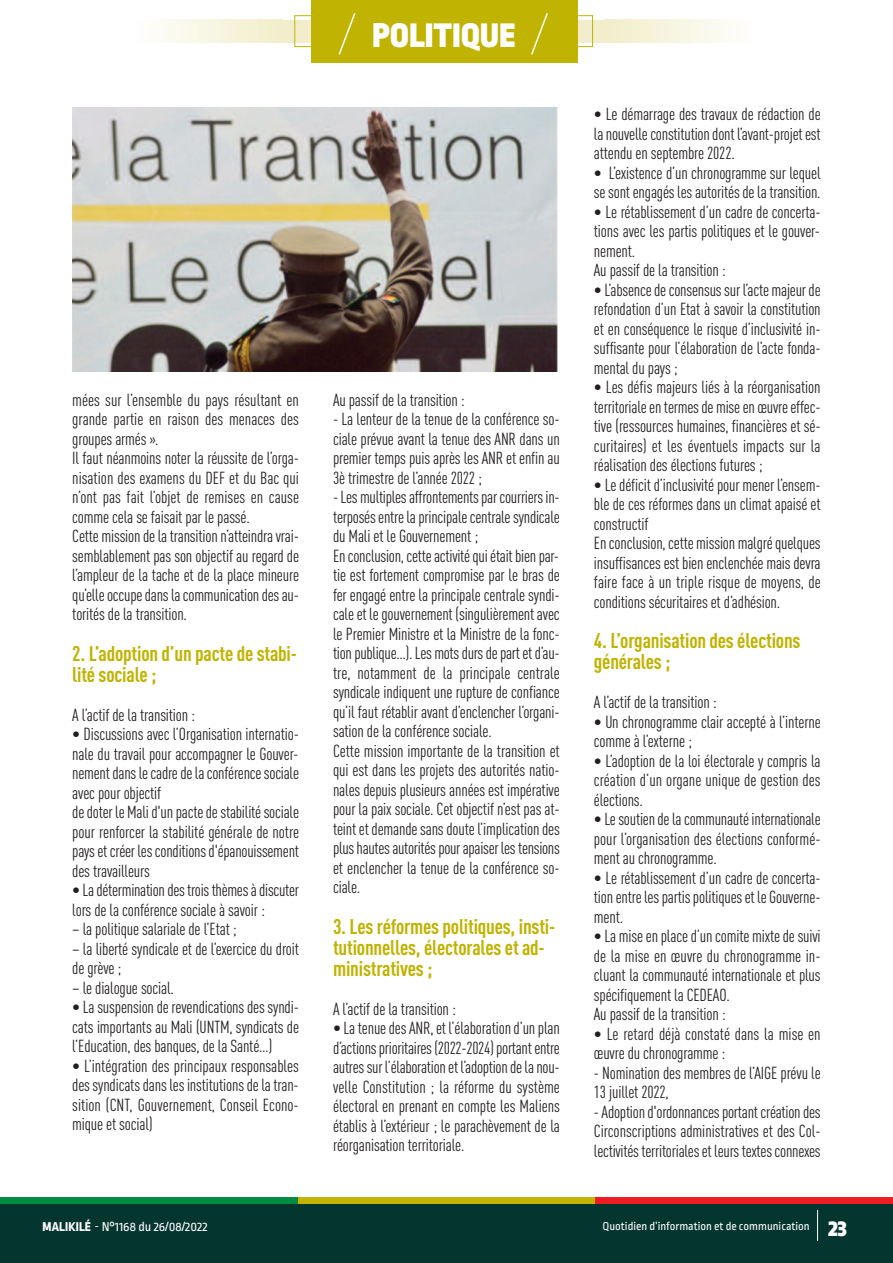
<style>
.page{position:relative;width:893px;height:1263px;background:#fff}
.page>*{position:absolute;margin:0;border:0;box-sizing:border-box;transform-origin:0 0}
.t1{font:900 36px "Ropa Sans Pro";letter-spacing:.01em;color:#fff}
.t2{font:700 condensed 21px/21px "DIN Pro";letter-spacing:-.01em;color:#c0b301}
.t3{font:condensed 17.25px/19.5px "DIN Pro";letter-spacing:-.01em;color:#231f20}
.t4{font:13.5px "Ropa Sans Pro";color:#fff}
.t5{font:12px "Ropa Sans Pro";color:#fff}
.s1{font-weight:800}
.s2{font-weight:900;font-size:24px}
</style>
<div class="page">
<div style="left:0;top:1203px;width:893px;height:60px;background:#05352f"></div>
<div style="left:0;top:1197px;width:298px;height:6px;background:#008b43"></div>
<div style="left:298px;top:1197px;width:297px;height:6px;background:#c0b301"></div>
<div style="left:595px;top:1197px;width:298px;height:6px;background:#ee1d23"></div>
<hr style="left:817px;top:1210px;width:1px;height:31px;background:#fff">
<div style="left:283px;top:20px;width:323px;height:23px;background:#f2eecb"></div>
<div style="left:136px;top:20px;width:147px;height:23px;background:linear-gradient(to right,#fefefe,#f1eeca)"></div>
<div style="left:605px;top:20px;width:147px;height:23px;background:linear-gradient(to right,#f1eeca,#fefefd)"></div>
<div style="left:294px;top:15px;width:299px;height:32px;border:1px solid #c0b301"></div>
<div style="left:311px;top:0;width:266px;height:63px;background:#c0b301"></div>
<svg style="left:338px;top:13px;width:18px;height:42px"></svg>
<svg style="left:531px;top:13px;width:17px;height:42px"></svg>
<img style="left:72px;top:108px;width:486px;height:263px">
<h1 class="t1" style="left:372px;top:23px;width:144px">POLITIQUE</h1>
<p class="t3" style="left:72px;top:392px;width:228px">mées sur l’ensemble du pays résultant en grande partie en raison des menaces des groupes armés ».<br>Il faut néanmoins noter la réussite de l’orga&shy;nisation des examens du DEF et du Bac qui n’ont pas fait l’objet de remises en cause comme cela se faisait par le passé.<br>Cette missiondelatransitionn’atteindravrai&shy;semblablement pas son objectif au regard de l’ampleur de la tache et de la place mineure qu’elleoccupedanslacommunicationdesau&shy;torités de la transition.</p>
<p class="t2" style="left:72px;top:645px;width:226px">2. L’adoption d’un pacte de stabi&shy;lité sociale ;</p>
<p class="t3" style="left:72px;top:707px;width:124px">A l’actif de la transition :</p>
<p class="t3" style="left:72px;top:726px;width:228px">• Discussions avec l’Organisation internatio&shy;nale du travail pour accompagner le Gouver&shy;nementdanslecadredelaconférencesociale avec pour objectif<br>dedoter le Malid'unpactedestabilitésociale pour renforcer la stabilité générale de notre paysetcréer lesconditionsd'épanouissement des travailleurs</p>
<p class="t3" style="left:72px;top:882px;width:228px">• Ladéterminationdestroisthèmesàdiscuter lors de la conférence sociale à savoir :</p>
<p class="t3" style="left:72px;top:921px;width:166px">– la politique salariale de l’Etat ;</p>
<p class="t3" style="left:72px;top:941px;width:228px">– la liberté syndicale et de l’exercice du droit de grève ;</p>
<p class="t3" style="left:72px;top:980px;width:103px">– le dialogue social.</p>
<p class="t3" style="left:72px;top:999px;width:228px;text-align:justify">• La suspension de revendications des syndi&shy;cats importants au Mali (UNTM, syndicats de l’Education, des banques, de la Santé…)</p>
<p class="t3" style="left:72px;top:1058px;width:228px;text-align:justify">• L’intégration des principaux responsables des syndicats dans les institutions de la tran&shy;sition (CNT, Gouvernement, Conseil Econo&shy;mique et social)</p>
<p class="t3" style="left:333px;top:392px;width:133px">Au passif de la transition :</p>
<p class="t3" style="left:333px;top:411px;width:228px">- La lenteur de la tenue de la conférence so&shy;ciale prévue avant la tenue des ANR dans un premier temps puis après les ANR et enfin au 3è trimestre de l’année 2022 ; -Lesmultiplesaffrontementsparcourriersin&shy;terposésentrelaprincipalecentralesyndicale du Mali et le Gouvernement ; Enconclusion,cetteactivitéquiétaitbienpar&shy;tie est fortement compromise par le bras de fer engagé entre la principale centrale syndi&shy;cale et le gouvernement (singulièrement avec le Premier Ministre et la Ministre de la fonc&shy;tionpublique…).Lesmotsdursdepartetd’au&shy;tre, notamment de la principale centrale syndicale indiquent une rupture de confiance qu’il faut rétablir avant d’enclencher l’organi&shy;sation de la conférence sociale.<br>Cette mission importante de la transition et qui est dans les projets des autorités natio&shy;nales depuis plusieurs années est impérative pour la paix sociale. Cet objectif n’est pas at&shy;teint et demande sans doute l’implication des plushautesautoritéspourapaiser lestensions et enclencher la tenue de la conférence so&shy;ciale.</p>
<p class="t2" style="left:333px;top:918px;width:224px">3. Les réformes politiques, insti&shy;tutionnelles, électorales et ad&shy;ministratives ;</p>
<p class="t3" style="left:333px;top:1001px;width:124px">A l’actif de la transition :</p>
<p class="t3" style="left:333px;top:1020px;width:228px;text-align:justify">• Latenue desANR, et l’élaboration d’un plan d’actionsprioritaires(2022-2024)portantentre autressur l’élaborationet l’adoptiondelanou&shy;velle Constitution ; la réforme du système électoral en prenant en compte les Maliens établis à l’extérieur ; le parachèvement de la réorganisation territoriale.</p>
<p class="t3" style="left:594px;top:106px;width:228px;text-align:justify">• Le démarrage des travaux de rédaction de lanouvelleconstitutiondont l’avant-projetest attendu en septembre 2022.</p>
<p class="t3" style="left:594px;top:164px;width:228px">• L’existence d’un chronogramme sur lequel se sont engagés les autorités de la transition.</p>
<p class="t3" style="left:594px;top:203px;width:228px">• Le rétablissement d’un cadre de concerta&shy;tions avec les partis politiques et le gouver&shy;nement.<br>Au passif de la transition :</p>
<p class="t3" style="left:594px;top:281px;width:228px;text-align:justify">• L’absencedeconsensussur l’actemajeurde refondation d’un Etat à savoir la constitution et en conséquence le risque d’inclusivité in&shy;suffisante pour l’élaboration de l’acte fonda&shy;mental du pays ;</p>
<p class="t3" style="left:594px;top:379px;width:228px;text-align:justify">• Les défis majeurs liés à la réorganisation territorialeentermesde miseen œuvreeffec&shy;tive (ressources humaines, financières et sé&shy;curitaires) et les éventuels impacts sur la réalisation des élections futures ;</p>
<p class="t3" style="left:594px;top:476px;width:228px">• Le déficit d’inclusivité pour mener l’ensem&shy;ble de ces réformes dans un climat apaisé et constructif<br>Enconclusion,cette mission malgréquelques insuffisances est bien enclenchée mais devra faire face à un triple risque de moyens, de conditions sécuritaires et d’adhésion.</p>
<p class="t2" style="left:594px;top:632px;width:208px">4. L’organisation des élections générales ;</p>
<p class="t3" style="left:594px;top:694px;width:124px">A l’actif de la transition :</p>
<p class="t3" style="left:594px;top:713px;width:228px">• Un chronogramme clair accepté à l’interne comme à l’externe ;</p>
<p class="t3" style="left:594px;top:752px;width:228px;text-align:justify">• L’adoption de la loi électorale y compris la création d’un organe unique de gestion des élections.</p>
<p class="t3" style="left:594px;top:811px;width:228px;text-align:justify">• Lesoutiendelacommunautéinternationale pour l’organisation des élections conformé&shy;ment au chronogramme.</p>
<p class="t3" style="left:594px;top:869px;width:228px;text-align:justify">• Le rétablissement d’un cadre de concerta&shy;tionentrelespartispolitiqueset le Gouverne&shy;ment.</p>
<p class="t3" style="left:594px;top:928px;width:228px">• La mise en place d’un comite mixte de suivi de la mise en œuvre du chronogramme in&shy;cluant la communauté internationale et plus spécifiquement la CEDEAO.<br>Au passif de la transition :</p>
<p class="t3" style="left:594px;top:1025px;width:228px">• Le retard déjà constaté dans la mise en œuvre du chronogramme :</p>
<p class="t3" style="left:594px;top:1064px;width:228px">- Nomination des membres de l’AIGE prévu le 13 juillet 2022, -Adoptiond'ordonnancesportantcréationdes Circonscriptions administratives et des Col&shy;lectivitésterritorialeset leurstextesconnexes</p>
<p class="t4" style="left:43px;top:1222px;width:167px"><span class="s1">MALIKILé</span> - N°1168 du 26/08/2022</p>
<p class="t5" style="left:603px;top:1222px;width:246px">Quotidien d’information et de communication <span class="s2">23</span></p>
</div>
